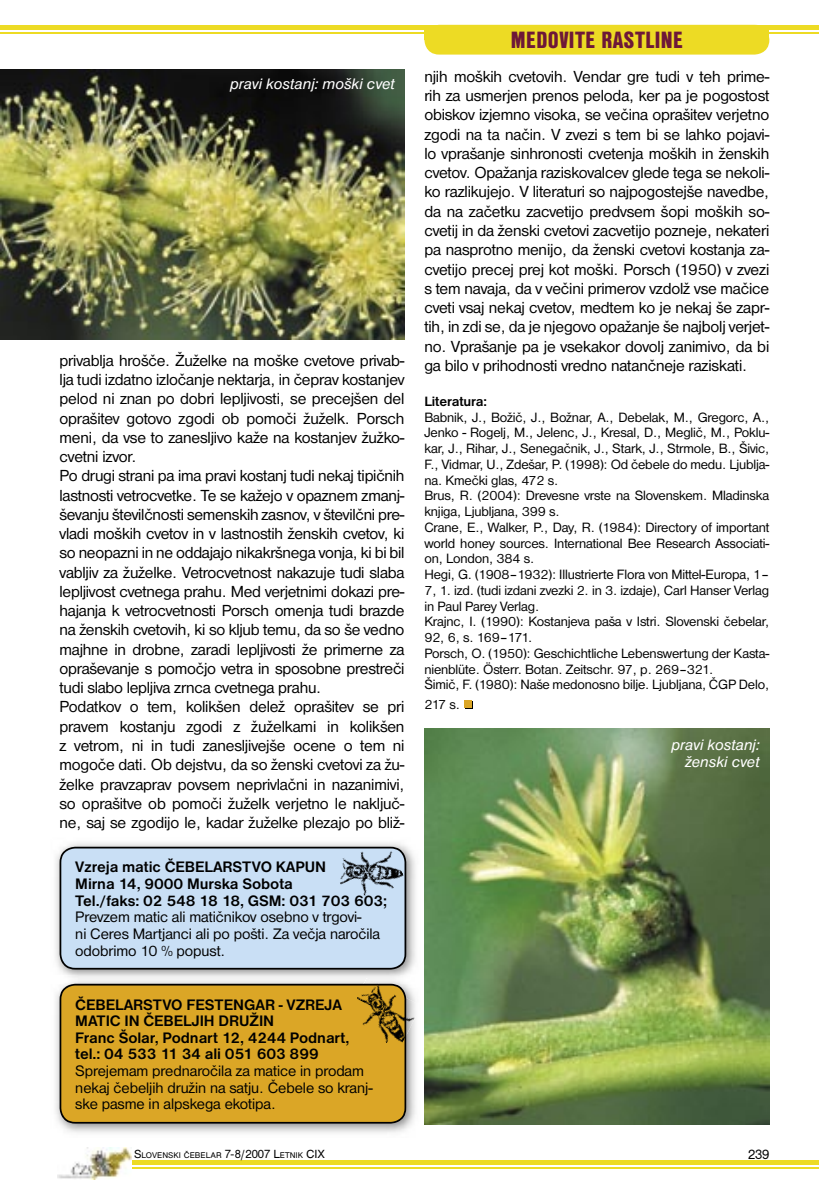
<style>
.page{position:relative;width:819px;height:1191px;background:#fff}
.page>*{position:absolute;margin:0;border:0;box-sizing:border-box;transform-origin:0 0}
.t1{font:24.5px "Nimbus San DEE Blac Cond";letter-spacing:.015em;color:#6d1838}
.t2{font:16.62px/19.2px "Nimbus San DEE";letter-spacing:-.015em;color:#000}
.t3{font:15.75px/16.6px "Nimbus San DEE";letter-spacing:-.005em;color:#000}
.t4{font:700 15.75px/16.6px "Nimbus San DEE";letter-spacing:-.005em;color:#000}
.NASLOV_1{font:italic 15.75px/16.6px "Nimbus San DEE";color:#fff;text-align:right}
.t5{font:14px/15.8px "Nimbus San DEE";letter-spacing:-.01em;color:#000}
.t6{font:700 14px "Nimbus San DEE";letter-spacing:-.01em;color:#000}
.t7{font:14px "Nimbus San No 5 TEE";color:#000}
.t8{font:8.58px "Nimbus San No 5 TEE";color:#000}
.s1{font-size:12.25px}
</style>
<div class="page">
<hr style="left:81px;top:1160px;width:738px;height:4px;background:#eddb24">
<hr style="left:81px;top:1167px;width:738px;height:1px;background:#eddb24">
<div style="left:424px;top:25px;width:345px;height:30px;background:#eddb24;border-radius:15px"></div>
<hr style="left:0;top:25px;width:819px;height:4px;background:#eddb24">
<hr style="left:0;top:32px;width:819px;height:2px;background:#eddb24">
<div style="left:424px;top:25px;width:345px;height:15px;background:#eddb24"></div>
<img style="left:57px;top:1147px;width:74px;height:32px">
<div style="left:465px;top:701px;width:8px;height:7px;background:#dba626"></div>
<div style="left:464px;top:700px;width:7px;height:8px;background:#dba626"></div>
<img style="left:0;top:69px;width:404px;height:270px">
<img style="left:424px;top:728px;width:345px;height:396px">
<img style="left:55px;top:991px;width:361px;height:142px">
<div style="left:60px;top:984px;width:346px;height:139px;background:#dba626"></div>
<img style="left:344px;top:984px;width:72px;height:65px">
<img style="left:55px;top:843px;width:361px;height:132px">
<img style="left:73px;top:983px;width:320px;height:1px">
<svg style="left:363px;top:983px;width:15px;height:1px"></svg>
<div style="left:60px;top:846px;width:346px;height:123px;background:#c9dff5"></div>
<img style="left:330px;top:843px;width:77px;height:65px">
<p class="NASLOV_1" style="left:230px;top:75px;width:166px">pravi kostanj: moški cvet</p>
<p class="t2" style="left:60px;top:351px;width:346px">privablja hrošče. Žuželke na moške cvetove privab&shy;lja tudi izdatno izločanje nektarja, in čeprav kostanjev pelod ni znan po dobri lepljivosti, se precejšen del oprašitev gotovo zgodi ob pomoči žuželk. Porsch meni, da vse to zanesljivo kaže na kostanjev žužko&shy;cvetni izvor.<br>Po drugi strani pa ima pravi kostanj tudi nekaj tipičnih lastnosti vetrocvetke. Te se kažejo v opaznem zmanj&shy;ševanju številčnosti semenskih zasnov, v številčni pre&shy;vladi moških cvetov in v lastnostih ženskih cvetov, ki so neopazni in ne oddajajo nikakršnega vonja, ki bi bil vabljiv za žuželke. Vetrocvetnost nakazuje tudi slaba lepljivost cvetnega prahu. Med verjetnimi dokazi pre&shy;hajanja k vetrocvetnosti Porsch omenja tudi brazde na ženskih cvetovih, ki so kljub temu, da so še vedno majhne in drobne, zaradi lepljivosti že primerne za opraševanje s pomočjo vetra in sposobne prestreči tudi slabo lepljiva zrnca cvetnega prahu.<br>Podatkov o tem, kolikšen delež oprašitev se pri pravem kostanju zgodi z žuželkami in kolikšen z vetrom, ni in tudi zanesljivejše ocene o tem ni mogoče dati. Ob dejstvu, da so ženski cvetovi za žu&shy;želke pravzaprav povsem neprivlačni in nazanimivi, so oprašitve ob pomoči žuželk verjetno le naključ&shy;ne, saj se zgodijo le, kadar žuželke plezajo po bliž-</p>
<p class="t4" style="left:75px;top:859px;width:313px">Vzreja matic ČEBELARSTVO KAPUN<br>Mirna 14, 9000 Murska Sobota<br>Tel./faks: 02 548 18 18, GSM: 031 703 603;</p>
<p class="t3" style="left:75px;top:909px;width:306px">Prevzem matic ali matičnikov osebno v trgovi-<br>ni Ceres Martjanci ali po pošti. Za večja naročila odobrimo 10 % popust.</p>
<p class="t4" style="left:75px;top:996px;width:275px">ČEBELARSTVO FESTENGAR - VZREJA<br>MATIC IN ČEBELJIH DRUŽIN<br>Franc Šolar, Podnart 12, 4244 Podnart, tel.: 04 533 11 34 ali 051 603 899</p>
<p class="t3" style="left:75px;top:1062px;width:299px">Sprejemam prednaročila za matice in prodam nekaj čebeljih družin na satju. Čebele so kranj&shy;ske pasme in alpskega ekotipa.</p>
<h1 class="t1" style="left:511px;top:26px;width:173px">MEDOVITE RASTLINE</h1>
<p class="t2" style="left:424px;top:67px;width:346px;text-align:justify">njih moških cvetovih. Vendar gre tudi v teh prime&shy;rih za usmerjen prenos peloda, ker pa je pogostost obis kov izjemno visoka, se večina oprašitev verjetno zgodi na ta način. V zvezi s tem bi se lahko pojavi&shy;lo vprašanje sinhronosti cvetenja moških in ženskih cvetov. Opažanja raziskovalcev glede tega se nekoli&shy;ko razlikujejo. V literaturi so najpogostejše navedbe, da na začetku zacvetijo predvsem šopi moških so&shy;cvetij in da ženski cvetovi zacvetijo pozneje, nekateri pa nasprotno menijo, da ženski cvetovi kostanja za&shy;cvetijo precej prej kot moški. Porsch (1950) v zvezi s tem navaja, da v večini primerov vzdolž vse mačice cveti vsaj nekaj cvetov, medtem ko je nekaj še zapr&shy;tih, in zdi se, da je njegovo opažanje še najbolj verjet&shy;no. Vprašanje pa je vsekakor dovolj zanimivo, da bi ga bilo v prihodnosti vredno natančneje raziskati.</p>
<p class="t6" style="left:424px;top:393px;width:64px">Literatura:</p>
<p class="t5" style="left:424px;top:409px;width:346px">Babnik, J., Božič, J., Božnar, A., Debelak, M., Gregorc, A., Jenko - Rogelj, M., Jelenc, J., Kresal, D., Meglič, M., Poklu&shy;kar, J., Rihar, J., Senegačnik, J., Stark, J., Strmole, B., Šivic, F., Vidmar, U., Zdešar, P. (1998): Od čebele do medu. Ljublja&shy;na. Kmečki glas, 472 s.<br>Brus, R. (2004): Drevesne vrste na Slovenskem. Mladinska knjiga, Ljubljana, 399 s.<br>Crane, E., Walker, P., Day, R. (1984): Directory of important world honey sources. International Bee Research Associati&shy;on, London, 384 s.<br>Hegi, G. (1908–1932): Illustrierte Flora von Mittel-Europa, 1– 7, 1. izd. (tudi izdani zvezki 2. in 3. izdaje), Carl Hanser Verlag in Paul Parey Verlag.<br>Krajnc, I. (1990): Kostanjeva paša v Istri. Slovenski čebelar, 92, 6, s. 169–171.<br>Porsch, O. (1950): Geschichtliche Lebenswertung der Kasta&shy;nienblüte. Österr. Botan. Zeitschr. 97, p. 269–321.<br>Šimič, F. (1980): Naše medonosno bilje. Ljubljana, ČGP Delo,</p>
<p class="t5" style="left:424px;top:696px;width:37px">217 s.</p>
<p class="NASLOV_1" style="left:671px;top:737px;width:90px">pravi kostanj: ženski cvet</p>
<p class="t8" style="left:134px;top:1150px;width:192px"><span class="s1">S</span>LOVENSKI ČEBELAR <span class="s1">7-8/2007 L</span>ETNIK <span class="s1">CIX</span></p>
<p class="t7" style="left:748px;top:1146px;width:23px">239</p>
</div>
